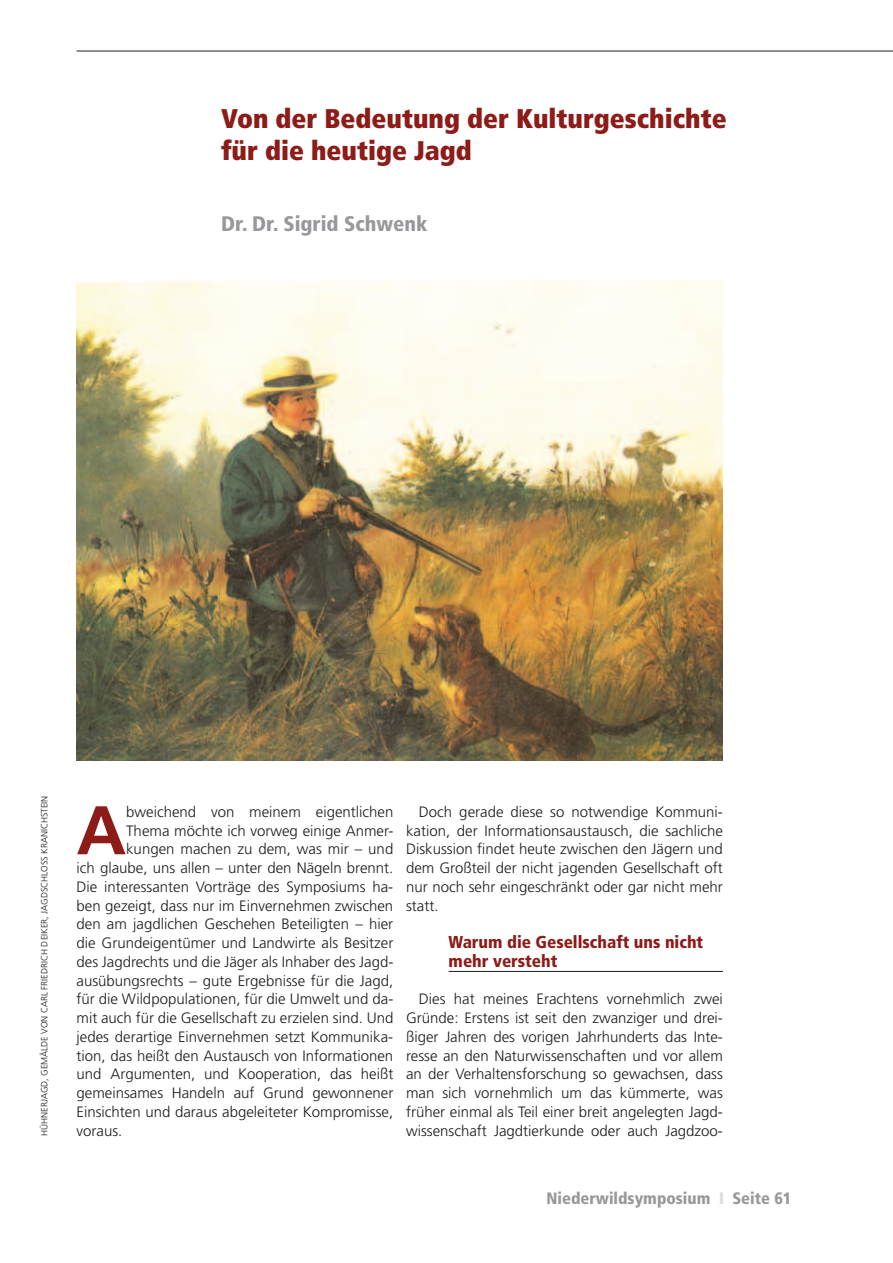
<style>
.page{position:relative;width:893px;height:1263px;background:#fff}
.page>*{position:absolute;margin:0;border:0;box-sizing:border-box;transform-origin:0 0}
.t1{font:700 68.7px "Frutiger";color:#8d1b18}
.t2{font:900 condensed 27px/32.4px "Frutiger";color:#8d1b18}
.t3{font:900 condensed 21px "Frutiger";color:#98989c}
.t4{font:900 condensed 17.25px/18.8px "Frutiger";color:#8d1b18}
.t5{font:900 condensed 16.5px "Frutiger";color:#98989c}
.t6{font:300 15px/18.8px "Frutiger";color:#1b1c20;text-align:justify}
.t7{font:300 9px "Frutiger";color:#1b1c20}
.s1{color:#d8dadc}
</style>
<div class="page">
<hr style="left:77px;top:51px;width:816px;height:1px;background:#1b1c20">
<hr style="left:449px;top:971px;width:274px;height:1px;background:#1b1c20">
<img style="left:77px;top:281px;width:646px;height:479px">
<h2 class="t2" style="left:221px;top:102px;width:507px">Von der Bedeutung der Kulturgeschichte für die heutige Jagd</h2>
<h3 class="t3" style="left:221px;top:211px;width:208px">Dr. Dr. Sigrid Schwenk</h3>
<p class="t7" style="left:39px;top:1135px;width:340px;rotate:-90deg">Hühnerjagd, Gemälde von Carl Friedrich Deiker, Jagdschloss Kranichstein</p>
<h1 class="t1" style="left:77px;top:790px;width:51px">A</h1>
<p class="t6" style="left:126px;top:802px;width:269px">bweichend von meinem eigentlichen</p>
<p class="t6" style="left:126px;top:821px;width:269px">Thema möchte ich vorweg einige Anmer-</p>
<p class="t6" style="left:126px;top:840px;width:269px">kungen machen zu dem, was mir – und</p>
<p class="t6" style="left:77px;top:858px;width:318px">ich glaube, uns allen – unter den Nägeln brennt.</p>
<p class="t6" style="left:77px;top:877px;width:318px">Die interessanten Vorträge des Symposiums ha-</p>
<p class="t6" style="left:77px;top:896px;width:318px">ben gezeigt, dass nur im Einvernehmen zwischen</p>
<p class="t6" style="left:77px;top:915px;width:318px">den am jagdlichen Geschehen Beteiligten – hier</p>
<p class="t6" style="left:77px;top:933px;width:318px">die Grundeigentümer und Landwirte als Besitzer</p>
<p class="t6" style="left:77px;top:952px;width:318px">des Jagdrechts und die Jäger als Inhaber des Jagd-</p>
<p class="t6" style="left:77px;top:971px;width:318px">ausübungsrechts – gute Ergebnisse für die Jagd,</p>
<p class="t6" style="left:77px;top:990px;width:318px">für die Wildpopulationen, für die Umwelt und da-</p>
<p class="t6" style="left:77px;top:1008px;width:318px">mit auch für die Gesellschaft zu erzielen sind. Und</p>
<p class="t6" style="left:77px;top:1027px;width:318px">jedes derartige Einvernehmen setzt Kommunika-</p>
<p class="t6" style="left:77px;top:1046px;width:318px">tion, das heißt den Austausch von Informationen</p>
<p class="t6" style="left:77px;top:1065px;width:318px">und Argumenten, und Kooperation, das heißt</p>
<p class="t6" style="left:77px;top:1083px;width:318px">gemeinsames Handeln auf Grund gewonnener</p>
<p class="t6" style="left:77px;top:1102px;width:318px">Einsichten und daraus abgeleiteter Kompromisse,</p>
<p class="t6" style="left:77px;top:1121px;width:47px">voraus.</p>
<p class="t6" style="left:406px;top:802px;width:318px;text-indent:13px">Doch gerade diese so notwendige Kommuni&shy;kation, der Informationsaustausch, die sachliche Diskussion findet heute zwischen den Jägern und dem Großteil der nicht jagenden Gesellschaft oft nur noch sehr eingeschränkt oder gar nicht mehr statt.</p>
<p class="t4" style="left:449px;top:933px;width:256px">Warum die Gesellschaft uns nicht mehr versteht</p>
<p class="t6" style="left:406px;top:990px;width:318px;text-indent:13px">Dies hat meines Erachtens vornehmlich zwei Gründe: Erstens ist seit den zwanziger und drei&shy;ßiger Jahren des vorigen Jahrhunderts das Inte&shy;resse an den Naturwissenschaften und vor allem an der Verhaltensforschung so gewachsen, dass man sich vornehmlich um das kümmerte, was früher einmal als Teil einer breit angelegten Jagd-</p>
<p class="t6" style="left:406px;top:1121px;width:318px">wissenschaft Jagdtierkunde oder auch Jagdzoo-</p>
<p class="t5" style="left:547px;top:1188px;width:246px">Niederwildsymposium <span class="s1">I</span> Seite 61</p>
</div>
